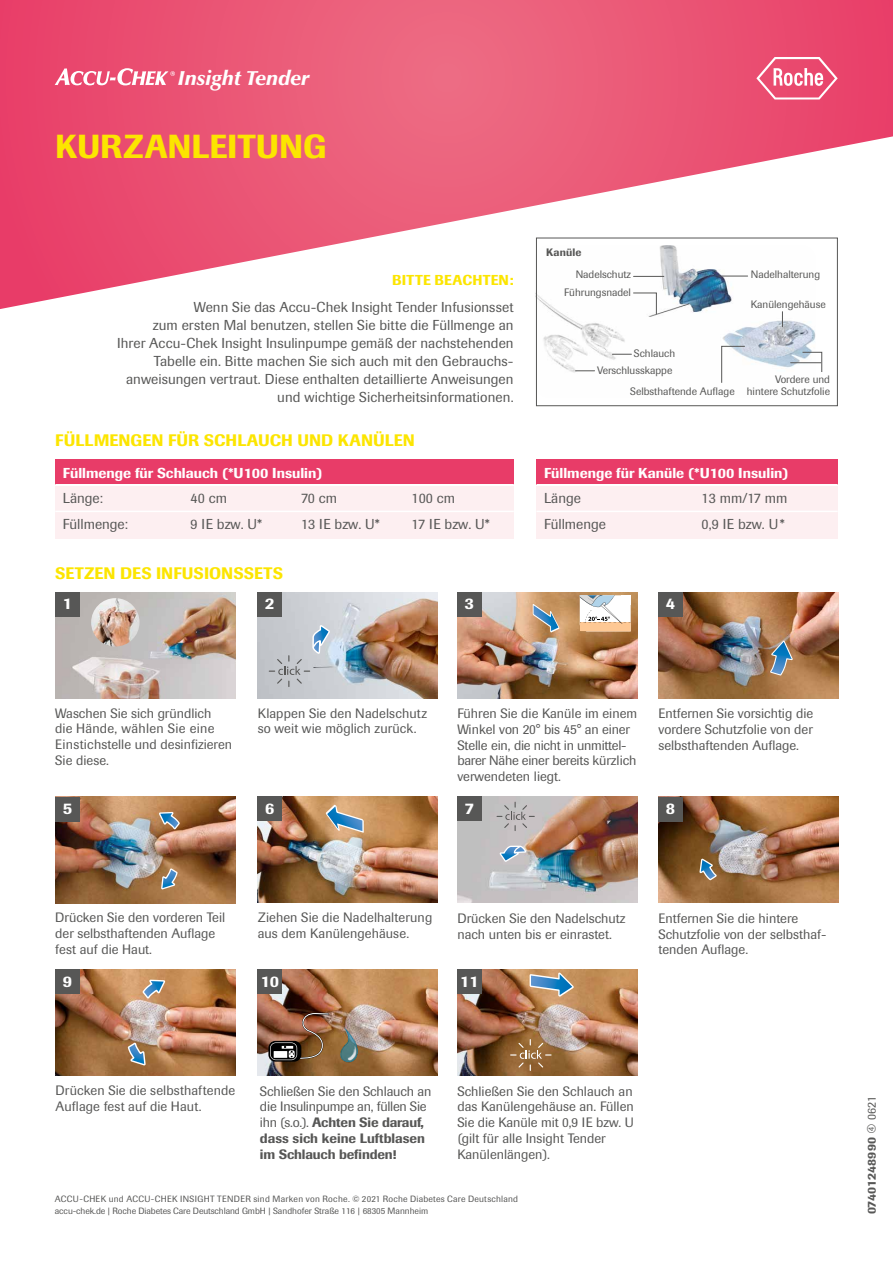
<style>
.page{position:relative;width:893px;height:1263px;background:#fff}
.page>*{position:absolute;margin:0;border:0;box-sizing:border-box;transform-origin:0 0}
.t1{font:500 33px "Imago";color:#fce500}
.t2{font:italic 900 20.4px "Zapf Humanist 601 BT";color:#fff}
.t3{font:500 16.5px "Imago";letter-spacing:.005em;color:#fce500}
.t4{font:500 15.9px "Imago";color:#fff}
.t5{font:14.25px/18px "Imago";letter-spacing:.005em;color:#575756;text-align:right}
.t6{font:500 14.25px "Imago";color:#fff}
.t7{font:500 14.25px "Imago";letter-spacing:.02em;color:#fce500}
.t8{font:13.5px/15.8px "Imago";color:#575756}
.t9{font:500 12px "Imago";letter-spacing:.01em;color:#575756}
.t10{font:12px "Imago";color:#575756}
.t11{font:10.65px/11.9px "Imago";color:#575756;text-align:right}
.t12{font:500 10.65px "Imago";letter-spacing:.02em;color:#575756}
.t13{font:9px/12px "Imago Pro";letter-spacing:.015em;color:#575756}
.s1{font-weight:500}
</style>
<div class="page">
<img style="left:543px;top:309px;width:273px;height:64px">
<svg style="left:612px;top:354px;width:19px;height:1px"></svg>
<svg style="left:576px;top:370px;width:19px;height:1px"></svg>
<svg style="left:633px;top:309px;width:24px;height:6px"></svg>
<svg style="left:782px;top:312px;width:1px;height:15px"></svg>
<svg style="left:721px;top:346px;width:24px;height:37px"></svg>
<svg style="left:802px;top:352px;width:20px;height:21px"></svg>
<hr style="left:791px;top:362px;width:30px;height:1px;background:#575756">
<svg style="left:0;top:0;width:893px;height:309px"></svg>
<svg style="left:756px;top:57px;width:82px;height:42px"></svg>
<svg style="left:55px;top:68px;width:120px;height:17px"></svg>
<div style="left:55px;top:486px;width:459px;height:53px;background:#fdeff1"></div>
<div style="left:55px;top:459px;width:459px;height:26px;background:#e83c68"></div>
<hr style="left:55px;top:484px;width:459px;height:1px;background:#fff">
<hr style="left:55px;top:511px;width:459px;height:1px;background:#fff">
<div style="left:536px;top:486px;width:302px;height:53px;background:#fdeff1"></div>
<div style="left:536px;top:459px;width:302px;height:26px;background:#e83c68"></div>
<hr style="left:536px;top:484px;width:302px;height:1px;background:#fff">
<hr style="left:536px;top:511px;width:302px;height:1px;background:#fff">
<img style="left:55px;top:592px;width:180px;height:106px">
<img style="left:258px;top:592px;width:180px;height:106px">
<div style="left:55px;top:592px;width:24px;height:24px;background:#575756"></div>
<div style="left:258px;top:592px;width:24px;height:24px;background:#575756"></div>
<img style="left:457px;top:592px;width:180px;height:106px">
<div style="left:457px;top:592px;width:24px;height:24px;background:#575756"></div>
<img style="left:91px;top:598px;width:49px;height:48px;border-radius:24px">
<svg style="left:269px;top:592px;width:62px;height:107px;background:#bdc2c8"></svg>
<svg style="left:532px;top:597px;width:28px;height:43px"></svg>
<svg style="left:580px;top:595px;width:51px;height:36px"></svg>
<div style="left:621px;top:595px;width:10px;height:9px;background:#fff"></div>
<div style="left:580px;top:623px;width:9px;height:8px;background:#fec894"></div>
<img style="left:658px;top:592px;width:180px;height:106px">
<svg style="left:769px;top:640px;width:25px;height:36px"></svg>
<div style="left:658px;top:592px;width:24px;height:24px;background:#575756"></div>
<img style="left:457px;top:969px;width:180px;height:107px">
<img style="left:258px;top:969px;width:180px;height:107px">
<img style="left:55px;top:969px;width:180px;height:107px">
<svg style="left:528px;top:969px;width:47px;height:31px"></svg>
<svg style="left:511px;top:1039px;width:40px;height:31px"></svg>
<img style="left:337px;top:1026px;width:22px;height:37px">
<svg style="left:268px;top:1041px;width:33px;height:21px"></svg>
<svg style="left:270px;top:1012px;width:60px;height:48px;background:#865c43"></svg>
<svg style="left:141px;top:979px;width:25px;height:21px"></svg>
<svg style="left:127px;top:1025px;width:19px;height:51px"></svg>
<div style="left:56px;top:969px;width:24px;height:25px;background:#575756"></div>
<div style="left:258px;top:969px;width:24px;height:25px;background:#575756"></div>
<div style="left:457px;top:970px;width:24px;height:24px;background:#575756"></div>
<img style="left:55px;top:797px;width:180px;height:106px">
<img style="left:258px;top:797px;width:180px;height:106px">
<img style="left:457px;top:797px;width:180px;height:106px">
<div style="left:55px;top:797px;width:24px;height:24px;background:#575756"></div>
<img style="left:658px;top:797px;width:180px;height:106px">
<div style="left:258px;top:797px;width:24px;height:24px;background:#575756"></div>
<div style="left:457px;top:797px;width:24px;height:24px;background:#575756"></div>
<div style="left:658px;top:797px;width:24px;height:24px;background:#575756"></div>
<svg style="left:158px;top:811px;width:23px;height:19px"></svg>
<svg style="left:160px;top:867px;width:19px;height:37px"></svg>
<img style="left:316px;top:796px;width:65px;height:76px">
<svg style="left:497px;top:802px;width:37px;height:29px"></svg>
<svg style="left:498px;top:845px;width:29px;height:18px"></svg>
<svg style="left:699px;top:857px;width:19px;height:24px"></svg>
<div style="left:536px;top:238px;width:302px;height:168px;border:1px solid #575756"></div>
<h2 class="t2" style="left:178px;top:66px;width:134px">Insight Tender</h2>
<h1 class="t1" style="left:55px;top:126px;width:273px">KURZANLEITUNG</h1>
<p class="t7" style="left:392px;top:271px;width:123px">BITTE BEACHTEN:</p>
<p class="t5" style="left:117px;top:298px;width:398px">Wenn Sie das Accu-Chek Insight Tender Infusionsset<br>zum ersten Mal benutzen, stellen Sie bitte die Füllmenge an<br>Ihrer Accu-Chek Insight Insulinpumpe gemäß der nachstehenden Tabelle ein. Bitte machen Sie sich auch mit den Gebrauchs&shy;anweisungen vertraut. Diese enthalten detaillierte Anweisungen und wichtige Sicherheitsinformationen.</p>
<p class="t3" style="left:55px;top:430px;width:361px">FÜLLMENGEN FÜR SCHLAUCH UND KANÜLEN</p>
<p class="t6" style="left:63px;top:464px;width:261px">Füllmenge für Schlauch (*U100 Insulin)</p>
<p class="t5" style="left:63px;top:489px;width:42px">Länge:</p>
<p class="t5" style="left:190px;top:489px;width:38px">40 cm</p>
<p class="t5" style="left:301px;top:489px;width:37px">70 cm</p>
<p class="t5" style="left:412px;top:489px;width:45px">100 cm</p>
<p class="t5" style="left:63px;top:515px;width:67px">Füllmenge:</p>
<p class="t5" style="left:191px;top:515px;width:73px">9 IE bzw. U*</p>
<p class="t5" style="left:301px;top:515px;width:80px">13 IE bzw. U*</p>
<p class="t5" style="left:412px;top:515px;width:80px">17 IE bzw. U*</p>
<p class="t3" style="left:55px;top:563px;width:229px">SETZEN DES INFUSIONSSETS</p>
<p class="t4" style="left:63px;top:594px;width:11px">1</p>
<p class="t4" style="left:265px;top:594px;width:11px">2</p>
<p class="t4" style="left:465px;top:594px;width:11px">3</p>
<p class="t12" style="left:546px;top:245px;width:37px">Kanüle</p>
<p class="t11" style="left:564px;top:286px;width:68px">Führungsnadel</p>
<p class="t11" style="left:576px;top:269px;width:57px">Nadelschutz</p>
<p class="t11" style="left:751px;top:269px;width:71px">Nadelhalterung</p>
<p class="t11" style="left:751px;top:298px;width:77px">Kanülengehäuse</p>
<p class="t11" style="left:597px;top:345px;width:80px;line-height:16.6px">Schlauch<br>Verschlusskappe</p>
<p class="t11" style="left:630px;top:386px;width:106px">Selbsthaftende Auflage</p>
<p class="t11" style="left:747px;top:374px;width:85px">Vordere und hintere Schutzfolie</p>
<p class="t6" style="left:544px;top:464px;width:246px">Füllmenge für Kanüle (*U100 Insulin)</p>
<p class="t5" style="left:544px;top:489px;width:38px">Länge</p>
<p class="t5" style="left:702px;top:489px;width:87px">13 mm/17 mm</p>
<p class="t5" style="left:544px;top:515px;width:63px">Füllmenge</p>
<p class="t5" style="left:702px;top:515px;width:85px">0,9 IE bzw. U*</p>
<p class="t4" style="left:666px;top:594px;width:11px">4</p>
<p class="t8" style="left:55px;top:705px;width:178px">Waschen Sie sich gründlich<br>die Hände, wählen Sie eine<br>Einstichstelle und desinfizieren<br>Sie diese.</p>
<p class="t8" style="left:258px;top:705px;width:171px">Klappen Sie den Nadelschutz so weit wie möglich zurück.</p>
<p class="t8" style="left:457px;top:706px;width:181px">Führen Sie die Kanüle im einem<br>Winkel von 20° bis 45° an einer<br>Stelle ein, die nicht in unmittel&shy;barer Nähe einer bereits kürzlich verwendeten liegt.</p>
<p class="t8" style="left:658px;top:706px;width:156px;text-align:justify">Entfernen Sie vorsichtig die vordere Schutzfolie von der selbsthaftenden Auflage.</p>
<p class="t4" style="left:63px;top:799px;width:11px">5</p>
<p class="t4" style="left:265px;top:799px;width:11px">6</p>
<p class="t4" style="left:465px;top:799px;width:11px">7</p>
<p class="t4" style="left:666px;top:799px;width:11px">8</p>
<p class="t8" style="left:55px;top:910px;width:171px">Drücken Sie den vorderen Teil der selbsthaftenden Auflage fest auf die Haut.</p>
<p class="t8" style="left:258px;top:910px;width:176px">Ziehen Sie die Nadelhalterung aus dem Kanülengehäuse.</p>
<p class="t8" style="left:457px;top:910px;width:169px">Drücken Sie den Nadelschutz nach unten bis er einrastet.</p>
<p class="t8" style="left:658px;top:910px;width:169px">Entfernen Sie die hintere<br>Schutzfolie von der selbsthaf&shy;tenden Auflage.</p>
<p class="t4" style="left:63px;top:971px;width:11px">9</p>
<p class="t4" style="left:261px;top:971px;width:20px">10</p>
<p class="t4" style="left:460px;top:972px;width:20px">11</p>
<p class="t8" style="left:56px;top:1082px;width:181px">Drücken Sie die selbsthaftende<br>Auflage fest auf die Haut.</p>
<p class="t8" style="left:260px;top:1083px;width:173px">Schließen Sie den Schlauch an die Insulinpumpe an, füllen Sie ihn (s.o.). <span class="s1">Achten Sie darauf, dass sich keine Luftblasen im Schlauch befinden!</span></p>
<p class="t8" style="left:457px;top:1083px;width:178px">Schließen Sie den Schlauch an das Kanülengehäuse an. Füllen<br>Sie die Kanüle mit 0,9 IE bzw. U (gilt für alle Insight Tender<br>Kanülenlängen).</p>
<p class="t13" style="left:55px;top:1193px;width:465px">ACCU-CHEK und ACCU-CHEK INSIGHT TENDER sind Marken von Roche. © 2021 Roche Diabetes Care Deutschland accu-chek.de | Roche Diabetes Care Deutschland GmbH | Sandhofer Straße 116 | 68305 Mannheim</p>
<p class="t10" style="left:865px;top:1120px;width:26px;rotate:-90deg">0621</p>
<p class="t9" style="left:864px;top:1214px;width:79px;rotate:-90deg">07401248990</p>
</div>
